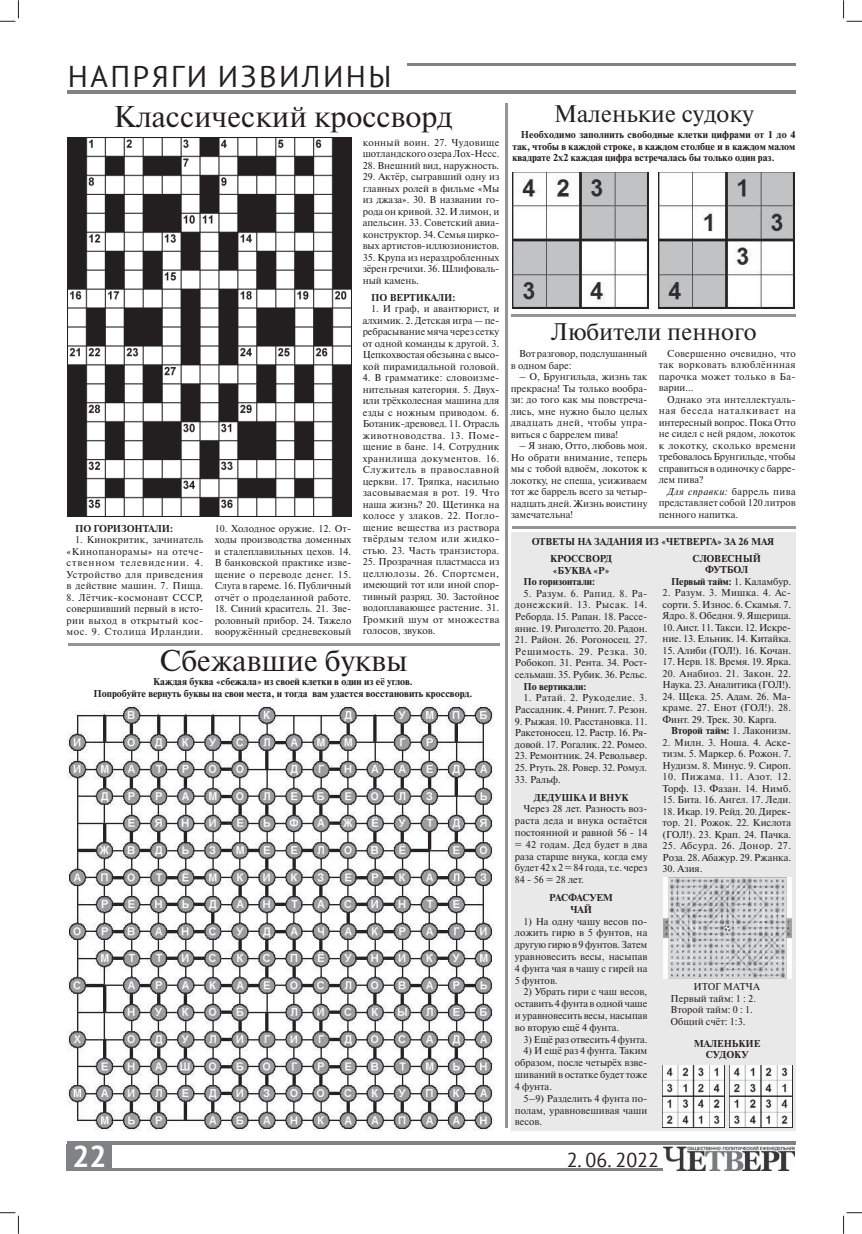
<style>
.page{position:relative;width:862px;height:1234px;background:#fff}
.page>*{position:absolute;margin:0;border:0;box-sizing:border-box;transform-origin:0 0}
.t1{font:30px "Newton C";color:#231f20}
.t2{font:30px "PT Sans";letter-spacing:.08em;color:#231f20}
.t3{font:700 30px "PT Sans";color:#fff}
.t4{font:24px "Newton C";color:#231f20}
.t5{font:20px "PT Sans";color:#231f20}
.t6{font:10px/11.5px "Newton C";color:#231f20;text-align:justify}
.t7{font:700 10px/11.5px "Newton C";color:#231f20;text-align:center}
.s1{font-style:italic}
.s2{font-weight:400}
</style>
<div class="page">
<hr style="left:407px;top:64px;width:388px;height:2px;background:#808285">
<hr style="left:67px;top:90px;width:728px;height:3px;background:#808285">
<hr style="left:102px;top:1168px;width:561px;height:2px;background:#808285">
<div style="left:67px;top:1144px;width:45px;height:26px;background:#808285"></div>
<hr style="left:67px;top:1141px;width:728px;height:3px;background:#808285">
<img style="left:664px;top:1146px;width:131px;height:23px">
<div style="left:511px;top:532px;width:284px;height:598px;background:#e9e9ea"></div>
<hr style="left:505px;top:103px;width:2px;height:1024px;background:#939598">
<img style="left:68px;top:138px;width:283px;height:378px">
<hr style="left:512px;top:526px;width:283px;height:2px;background:#939598">
<hr style="left:68px;top:643px;width:431px;height:2px;background:#939598">
<hr style="left:511px;top:314px;width:285px;height:2px;background:#939598">
<img style="left:662px;top:1065px;width:62px;height:62px">
<img style="left:729px;top:1065px;width:63px;height:62px">
<img style="left:663px;top:877px;width:128px;height:101px">
<img style="left:68px;top:705px;width:425px;height:425px">
<img style="left:512px;top:172px;width:136px;height:136px">
<img style="left:659px;top:172px;width:136px;height:136px">
<svg style="left:0;top:0;width:19px;height:22px"></svg>
<svg style="left:0;top:1212px;width:19px;height:21px"></svg>
<svg style="left:843px;top:0;width:19px;height:22px"></svg>
<svg style="left:843px;top:1212px;width:19px;height:21px"></svg>
<h1 class="t2" style="left:68px;top:56px;width:325px">НАПРЯГИ ИЗВИЛИНЫ</h1>
<h1 class="t1" style="left:113px;top:105px;width:341px">Классический кроссворд</h1>
<p class="t7" style="left:75px;top:523px;width:99px">ПО ГОРИЗОНТАЛИ:</p>
<p class="t6" style="left:67px;top:534px;width:138px;text-indent:9px">1. Кинокритик, зачинатель «Кинопанорамы» на отече&shy;ственном телевидении. 4.<br>Устройство для приведения в действие машин. 7. Пища.</p>
<p class="t6" style="left:67px;top:592px;width:138px">8. Лётчик-космонавт CCCР, совершивший первый в исто&shy;рии выход в открытый кос&shy;мос. 9. Столица Ирландии.</p>
<p class="t6" style="left:215px;top:523px;width:138px">10. Холодное оружие. 12. От&shy;ходы производства доменных и сталеплавильных цехов. 14.<br>В банковской практике изве&shy;щение о переводе денег. 15.<br>Слуга в гареме. 16. Публичный отчёт о проделанной работе.</p>
<p class="t6" style="left:215px;top:603px;width:138px">18. Синий краситель. 21. Зве&shy;роловный прибор. 24. Тяжело вооружённый средневековый</p>
<p class="t6" style="left:363px;top:137px;width:138px">конный воин. 27. Чудовище шотландского озера Лох-Несс.</p>
<p class="t6" style="left:363px;top:160px;width:138px">28. Внешний вид, наружность.</p>
<p class="t6" style="left:363px;top:172px;width:138px">29. Актёр, сыгравший одну из главных ролей в фильме «Мы из джаза». 30. В названии го&shy;рода он кривой. 32. И лимон, и апельсин. 33. Советский авиа&shy;конструктор. 34. Семья цирко&shy;вых артистов-иллюзионистов.</p>
<p class="t6" style="left:363px;top:252px;width:138px">35. Крупа из нераздробленных зёрен гречихи. 36. Шлифоваль&shy;ный камень.</p>
<p class="t7" style="left:371px;top:292px;width:86px">ПО ВЕРТИКАЛИ:</p>
<p class="t6" style="left:363px;top:304px;width:138px;text-indent:9px">1. И граф, и авантюрист, и алхимик. 2. Детская игра — пе&shy;ребрасывание мяча через сетку от одной команды к другой. 3.<br>Цепкохвостая обезьяна с высо&shy;кой пирамидальной головой.</p>
<p class="t6" style="left:363px;top:373px;width:138px">4. В грамматике: словоизме&shy;нительная категория. 5. Двух&shy;или трёхколесная машина для езды с ножным приводом. 6.<br>Ботаник-древовед. 11. Отрасль животноводства. 13. Поме&shy;щение в бане. 14. Сотрудник хранилища документов. 16.<br>Служитель в православной церкви. 17. Тряпка, насильно засовываемая в рот. 19. Что наша жизнь? 20. Щетинка на колосе у злаков. 22. Погло&shy;щение вещества из раствора твёрдым телом или жидко&shy;стью. 23. Часть транзистора.</p>
<p class="t6" style="left:363px;top:557px;width:138px">25. Прозрачная пластмасса из целлюлозы. 26. Спортсмен, имеющий тот или иной спор&shy;тивный разряд. 30. Застойное водоплавающее растение. 31.<br>Громкий шум от множества голосов, звуков.</p>
<h1 class="t1" style="left:159px;top:650px;width:250px">Сбежавшие буквы</h1>
<p class="t7" style="left:94px;top:676px;width:380px">Каждая буква «сбежала» из своей клетки в один из её углов.<br>Попробуйте вернуть буквы на свои места, и тогда вам удастся восстановить кроссворд.</p>
<h2 class="t4" style="left:554px;top:105px;width:201px">Маленькие судоку</h2>
<p class="t7" style="left:512px;top:130px;width:284px;text-align:justify;text-indent:9px">Необходимо заполнить свободные клетки цифрами от 1 до 4 так, чтобы в каждой строке, в каждом столбце и в каждом малом квадрате 2x2 каждая цифра встречалась бы только один раз.</p>
<h2 class="t4" style="left:551px;top:323px;width:207px">Любители пенного</h2>
<p class="t6" style="left:511px;top:349px;width:138px;text-indent:9px">Вот разговор, подслушанный в одном баре:</p>
<p class="t6" style="left:511px;top:372px;width:138px;text-indent:9px">– О, Брунгильда, жизнь так прекрасна! Ты только вообра&shy;зи: до того как мы повстреча&shy;лись, мне нужно было целых двадцать дней, чтобы упра&shy;виться с баррелем пива!</p>
<p class="t6" style="left:511px;top:441px;width:138px;text-indent:9px">– Я знаю, Отто, любовь моя.<br>Но обрати внимание, теперь мы с тобой вдвоём, локоток к локотку, не спеша, усиживаем тот же баррель всего за четыр&shy;надцать дней. Жизнь воистину замечательна!</p>
<p class="t6" style="left:659px;top:348px;width:138px;text-indent:9px">Совершенно очевидно, что так ворковать влюблённная парочка может только в Ба&shy;варии...</p>
<p class="t6" style="left:659px;top:394px;width:138px;text-indent:9px">Однако эта интеллектуаль&shy;ная беседа наталкивает на интересный вопрос. Пока Отто не сидел с ней рядом, локоток к локотку, сколько времени требовалось Брунгильде, чтобы справиться в одиночку с барре&shy;лем пива?</p>
<p class="t6" style="left:659px;top:486px;width:138px;text-indent:9px"><span class="s1">Для справки:</span> баррель пива представляет собой 120 литров пенного напитка.</p>
<p class="t7" style="left:550px;top:534px;width:226px;line-height:16.9px;text-align:left;text-indent:-18px">ОТВЕТЫ НА ЗАДАНИЯ ИЗ «ЧЕТВЕРГА» ЗА 26 МАЯ<br>КРОССВОРД</p>
<p class="t7" style="left:523px;top:565px;width:87px;text-align:left;text-indent:29px">«БУКВА «Р»<br>По горизонтали:</p>
<p class="t6" style="left:515px;top:588px;width:134px;text-indent:9px">5. Разум. 6. Рапид. 8. Ра&shy;донежский. 13. Рысак. 14.<br>Реборда. 15. Рапан. 18. Рассе&shy;яние. 19. Риголетто. 20. Радон.</p>
<p class="t6" style="left:515px;top:635px;width:134px">21. Район. 26. Рогоносец. 27.<br>Решимость. 29. Резка. 30.<br>Робокоп. 31. Рента. 34. Рост&shy;сельмаш. 35. Рубик. 36. Рельс.</p>
<p class="t7" style="left:523px;top:681px;width:64px">По вертикали:</p>
<p class="t6" style="left:515px;top:693px;width:134px;text-align:right">1. Ратай. 2. Рукоделие. 3.<br>Рассадник. 4. Ринит. 7. Резон.</p>
<p class="t6" style="left:515px;top:716px;width:134px">9. Рыжая. 10. Расстановка. 11.<br>Ракетоносец. 12. Растр. 16. Ря&shy;довой. 17. Рогалик. 22. Ромео.</p>
<p class="t6" style="left:515px;top:751px;width:134px">23. Ремонтник. 24. Револьвер.</p>
<p class="t6" style="left:515px;top:762px;width:134px">25. Ртуть. 28. Ровер. 32. Ромул.</p>
<p class="t6" style="left:515px;top:774px;width:47px">33. Ральф.</p>
<p class="t7" style="left:534px;top:792px;width:96px">ДЕДУШКА И ВНУК</p>
<p class="t6" style="left:515px;top:803px;width:134px;line-height:11.8px;text-indent:9px">Через 28 лет. Разность воз&shy;раста деда и внука остаётся постоянной и равной 56 - 14 = 42 годам. Дед будет в два раза старше внука, когда ему будет 42 х 2 = 84 года, т.е. через 84 - 56 = 28 лет.</p>
<p class="t7" style="left:549px;top:892px;width:65px">РАСФАСУЕМ<br>ЧАЙ</p>
<p class="t6" style="left:515px;top:916px;width:134px;line-height:11.8px;text-indent:9px">1) Hа одну чашу весов по&shy;ложить гирю в 5 фунтов, на другую гирю в 9 фунтов. Затем уравновесить весы, насыпав 4 фунта чая в чашу с гирей на 5 фунтов.</p>
<p class="t6" style="left:515px;top:986px;width:134px;line-height:11.8px;text-indent:9px">2) Убрать гири с чаш весов, оставить 4 фунта в одной чаше и уравновесить весы, насыпав во вторую ещё 4 фунта.</p>
<p class="t6" style="left:523px;top:1034px;width:125px">3) Ещё раз отвесить 4 фунта.</p>
<p class="t6" style="left:515px;top:1045px;width:134px;line-height:11.8px;text-indent:9px">4) И ещё раз 4 фунта. Таким образом, после четырёх взве&shy;шиваний в остатке будет тоже 4 фунта.</p>
<p class="t6" style="left:515px;top:1093px;width:134px;line-height:11.8px;text-indent:9px">5–9) Разделить 4 фунта по&shy;полам, уравновешивая чаши весов.</p>
<p class="t7" style="left:692px;top:553px;width:70px">СЛОВЕСНЫЙ</p>
<p class="t7" style="left:705px;top:564px;width:45px">ФУТБОЛ</p>
<p class="t7" style="left:671px;top:576px;width:122px">Первый тайм: <span class="s2">1. Каламбур.</span></p>
<p class="t6" style="left:662px;top:587px;width:130px">2. Разум. 3. Мишка. 4. Ас&shy;сорти. 5. Износ. 6. Скамья. 7.<br>Ядро. 8. Обедня. 9. Ящерица.</p>
<p class="t6" style="left:662px;top:622px;width:130px">10. Аист. 11. Такси. 12. Искре&shy;ние. 13. Ельник. 14. Китайка.</p>
<p class="t6" style="left:662px;top:645px;width:130px">15. Алиби (ГОЛ!). 16. Кочан.</p>
<p class="t6" style="left:662px;top:656px;width:130px">17. Нерв. 18. Время. 19. Ярка.</p>
<p class="t6" style="left:662px;top:668px;width:130px">20. Анабиоз. 21. Закон. 22.<br>Наука. 23. Аналитика (ГОЛ!).</p>
<p class="t6" style="left:662px;top:691px;width:130px">24. Щека. 25. Адам. 26. Ма&shy;краме. 27. Енот (ГОЛ!). 28.<br>Финт. 29. Трек. 30. Карга.</p>
<p class="t7" style="left:671px;top:725px;width:122px">Второй тайм: <span class="s2">1. Лаконизм.</span></p>
<p class="t6" style="left:662px;top:737px;width:130px">2. Милн. 3. Ноша. 4. Аске&shy;тизм. 5. Маркер. 6. Рожон. 7.<br>Нудизм. 8. Минус. 9. Сироп.</p>
<p class="t6" style="left:662px;top:771px;width:130px">10. Пижама. 11. Азот. 12.<br>Торф. 13. Фазан. 14. Нимб.</p>
<p class="t6" style="left:662px;top:794px;width:130px">15. Бита. 16. Ангел. 17. Леди.</p>
<p class="t6" style="left:662px;top:806px;width:130px">18. Икар. 19. Рейд. 20. Дирек&shy;тор. 21. Рожок. 22. Кислота (ГОЛ!). 23. Крап. 24. Пачка.</p>
<p class="t6" style="left:662px;top:840px;width:130px">25. Абсурд. 26. Донор. 27.<br>Роза. 28. Абажур. 29. Ржанка.</p>
<p class="t6" style="left:662px;top:863px;width:41px">30. Азия.</p>
<p class="t6" style="left:670px;top:981px;width:91px;text-align:left;text-indent:23px">ИТОГ МАТЧА<br>Первый тайм: 1 : 2.<br>Второй тайм: 0 : 1.<br>Общий счёт: 1:3.</p>
<p class="t7" style="left:694px;top:1038px;width:68px">МАЛЕНЬКИЕ<br>СУДОКУ</p>
<h1 class="t3" style="left:72px;top:1136px;width:36px">22</h1>
<h3 class="t5" style="left:566px;top:1145px;width:94px">2. 06. 2022</h3>
</div>
